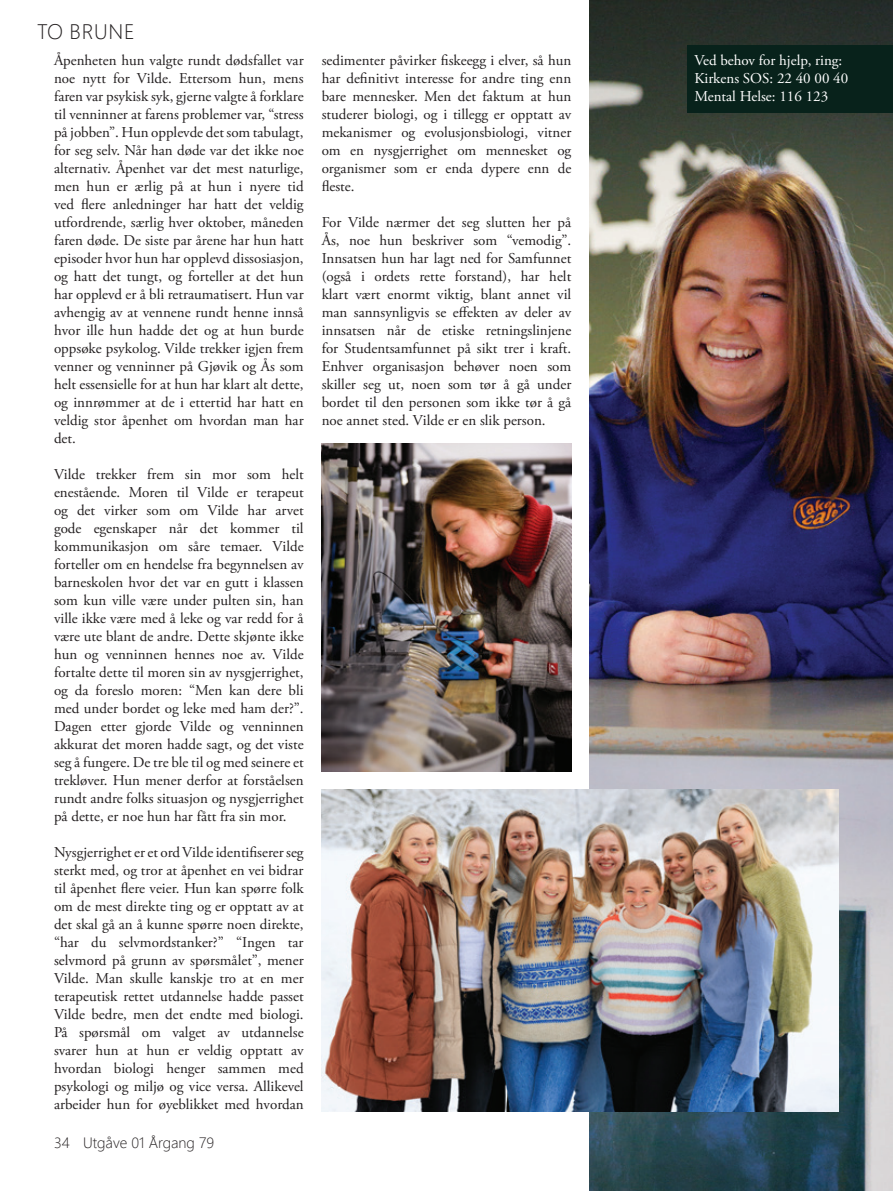
<style>
.page{position:relative;width:893px;height:1191px;background:#fff}
.page>*{position:absolute;margin:0;border:0;box-sizing:border-box;transform-origin:0 0}
.t1{font:300 21px "Segoe UI";letter-spacing:.035em;color:#231f20}
.t2{font:15px/18px "Adobe Garamond Pro";letter-spacing:-.02em;color:#231f20;text-align:justify}
.t3{font:15px/18px "Adobe Garamond Pro";color:#fff}
.t4{font:300 15px "Segoe UI";color:#231f20}
</style>
<div class="page">
<img style="left:589px;top:0;width:304px;height:1191px">
<img style="left:322px;top:443px;width:249px;height:328px">
<img style="left:322px;top:789px;width:517px;height:322px">
<div style="left:687px;top:45px;width:206px;height:67px;background:#08221b"></div>
<h1 class="t1" style="left:37px;top:11px;width:99px">TO BRUNE</h1>
<p class="t2" style="left:54px;top:52px;width:251px">Åpenheten hun valgte rundt dødsfallet var noe nytt for Vilde. Ettersom hun, mens faren var psykisk syk, gjerne valgte å forklare til venninner at farens problemer var, “stress på jobben”. Hun opplevde det som tabulagt, for seg selv. Når han døde var det ikke noe alternativ. Åpenhet var det mest naturlige, men hun er ærlig på at hun i nyere tid ved flere anledninger har hatt det veldig utfordrende, særlig hver oktober, måneden faren døde. De siste par årene har hun hatt episoder hvor hun har opplevd dissosiasjon, og hatt det tungt, og forteller at det hun har opplevd er å bli retraumatisert. Hun var avhengig av at vennene rundt henne innså hvor ille hun hadde det og at hun burde oppsøke psykolog. Vilde trekker igjen frem venner og venninner på Gjøvik og Ås som helt essensielle for at hun har klart alt dette, og innrømmer at de i ettertid har hatt en veldig stor åpenhet om hvordan man har det.</p>
<p class="t2" style="left:54px;top:466px;width:251px">Vilde trekker frem sin mor som helt enestående. Moren til Vilde er terapeut og det virker som om Vilde har arvet gode egenskaper når det kommer til kommunikasjon om såre temaer. Vilde forteller om en hendelse fra begynnelsen av barneskolen hvor det var en gutt i klassen som kun ville være under pulten sin, han ville ikke være med å leke og var redd for å være ute blant de andre. Dette skjønte ikke hun og venninnen hennes noe av. Vilde fortalte dette til moren sin av nysgjerrighet, og da foreslo moren: “Men kan dere bli med under bordet og leke med ham der?”.<br>Dagen etter gjorde Vilde og venninnen akkurat det moren hadde sagt, og det viste seg å fungere. De tre ble til og med seinere et trekløver. Hun mener derfor at forståelsen rundt andre folks situasjon og nysgjerrighet på dette, er noe hun har fått fra sin mor.</p>
<p class="t2" style="left:54px;top:844px;width:251px">Nysgjerrighet er et ord Vilde identifiserer seg sterkt med, og tror at åpenhet en vei bidrar til åpenhet flere veier. Hun kan spørre folk om de mest direkte ting og er opptatt av at det skal gå an å kunne spørre noen direkte, “har du selvmordstanker?” “Ingen tar selvmord på grunn av spørsmålet”, mener Vilde. Man skulle kanskje tro at en mer terapeutisk rettet utdannelse hadde passet Vilde bedre, men det endte med biologi.<br>På spørsmål om valget av utdannelse svarer hun at hun er veldig opptatt av hvordan biologi henger sammen med psykologi og miljø og vice versa. Allikevel arbeider hun for øyeblikket med hvordan</p>
<p class="t4" style="left:54px;top:1128px;width:162px">34 Utgåve 01 Årgang 79</p>
<p class="t2" style="left:322px;top:52px;width:251px">sedimenter påvirker fiskeegg i elver, så hun har definitivt interesse for andre ting enn bare mennesker. Men det faktum at hun studerer biologi, og i tillegg er opptatt av mekanismer og evolusjonsbiologi, vitner om en nysgjerrighet om mennesket og organismer som er enda dypere enn de fleste.</p>
<p class="t2" style="left:322px;top:214px;width:251px">For Vilde nærmer det seg slutten her på Ås, noe hun beskriver som “vemodig”.<br>Innsatsen hun har lagt ned for Samfunnet (også i ordets rette forstand), har helt klart vært enormt viktig, blant annet vil man sannsynligvis se effekten av deler av innsatsen når de etiske retningslinjene for Studentsamfunnet på sikt trer i kraft.<br>Enhver organisasjon behøver noen som skiller seg ut, noen som tør å gå under bordet til den personen som ikke tør å gå noe annet sted. Vilde er en slik person.</p>
<p class="t3" style="left:694px;top:52px;width:155px">Ved behov for hjelp, ring:<br>Kirkens SOS: 22 40 00 40<br>Mental Helse: 116 123</p>
</div>
